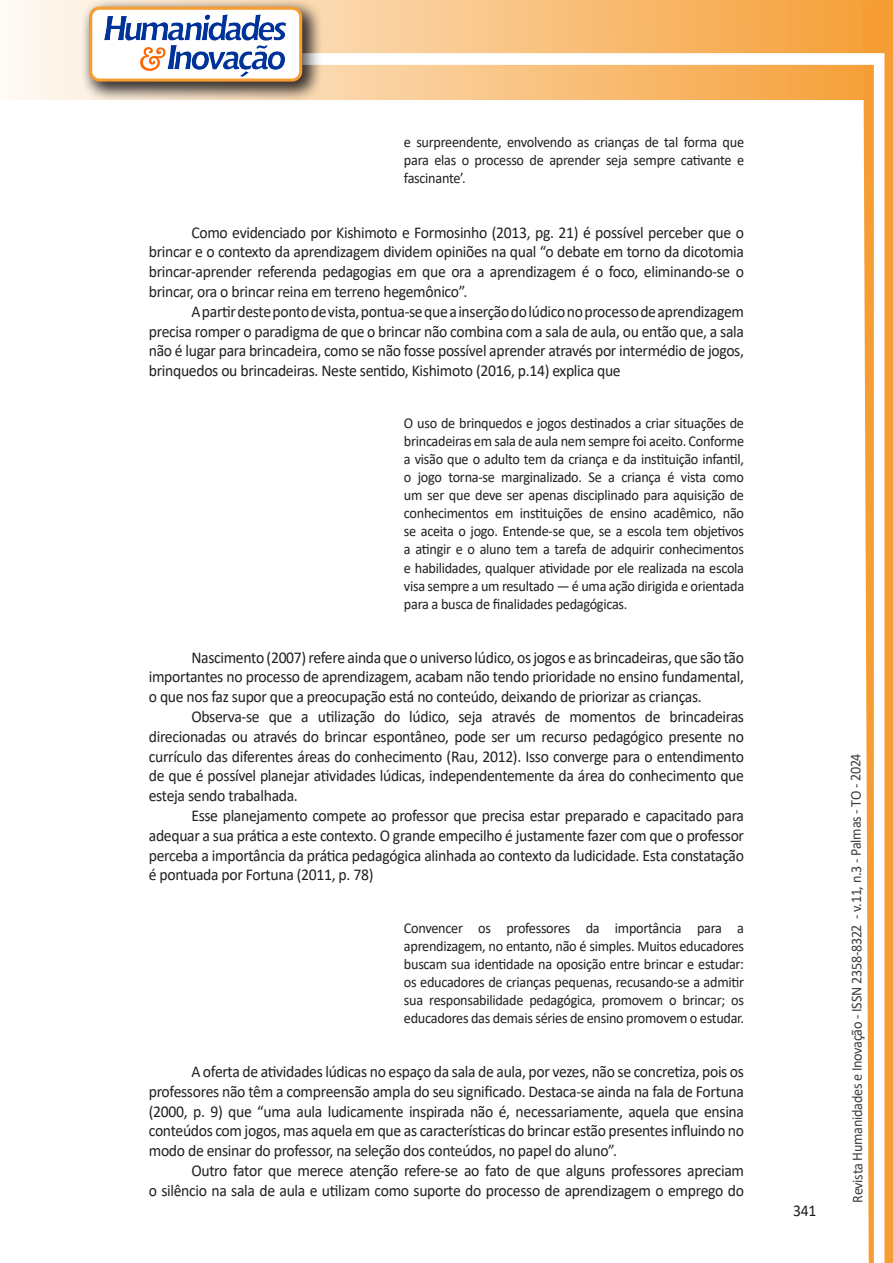
<style>
.page{position:relative;width:893px;height:1263px;background:#fff}
.page>*{position:absolute;margin:0;border:0;box-sizing:border-box;transform-origin:0 0}
.texto{font:16.5px/19.8px "Calibri";letter-spacing:-.02em;color:#231f20;text-align:justify;scale:.95 1}
.citacao{font:15px/18px "Calibri";letter-spacing:-.02em;color:#231f20;text-align:justify;scale:.95 1}
.t1{font:15px "Calibri";letter-spacing:-.025em;color:#3e3e3f;scale:.95 1}
</style>
<div class="page">
<svg style="left:5px;top:0;width:858px;height:100px;background:#f9c484"></svg>
<div style="left:302px;top:53px;width:582px;height:12px;background:#fff;border:2px solid #fff"></div>
<svg style="left:863px;top:0;width:30px;height:1263px"></svg>
<div style="left:81px;top:0;width:241px;height:102px;background:#231f20;opacity:.75"></div>
<div style="left:91px;top:8px;width:210px;height:72px;background:#fff;border-radius:9px"></div>
<img style="left:104px;top:14px;width:181px;height:62px">
<div style="left:89px;top:7px;width:213px;height:75px;border:3px solid #f69e34;border-radius:9px"></div>
<p class="citacao" style="left:404px;top:133px;width:360px">e surpreendente, envolvendo as crianças de tal forma que para elas o processo de aprender seja sempre cativante e fascinante’.</p>
<p class="texto" style="left:149px;top:222px;width:628px;text-indent:43px">Como evidenciado por Kishimoto e Formosinho (2013, pg. 21) é possível perceber que o brincar e o contexto da aprendizagem dividem opiniões na qual “o debate em torno da dicotomia brincar-aprender referenda pedagogias em que ora a aprendizagem é o foco, eliminando-se o brincar, ora o brincar reina em terreno hegemônico”.</p>
<p class="texto" style="left:149px;top:301px;width:628px;text-indent:43px">A partir deste ponto de vista, pontua-se que a inserção do lúdico no processo de aprendizagem precisa romper o paradigma de que o brincar não combina com a sala de aula, ou então que, a sala não é lugar para brincadeira, como se não fosse possível aprender através por intermédio de jogos, brinquedos ou brincadeiras. Neste sentido, Kishimoto (2016, p.14) explica que</p>
<p class="citacao" style="left:404px;top:414px;width:360px">O uso de brinquedos e jogos destinados a criar situações de brincadeiras em sala de aula nem sempre foi aceito. Conforme a visão que o adulto tem da criança e da instituição infantil, o jogo torna-se marginalizado. Se a criança é vista como um ser que deve ser apenas disciplinado para aquisição de conhecimentos em instituições de ensino acadêmico, não se aceita o jogo. Entende-se que, se a escola tem objetivos a atingir e o aluno tem a tarefa de adquirir conhecimentos e habilidades, qualquer atividade por ele realizada na escola visa sempre a um resultado — é uma ação dirigida e orientada para a busca de finalidades pedagógicas.</p>
<p class="texto" style="left:149px;top:647px;width:628px;text-indent:43px">Nascimento (2007) refere ainda que o universo lúdico, os jogos e as brincadeiras, que são tão importantes no processo de aprendizagem, acabam não tendo prioridade no ensino fundamental, o que nos faz supor que a preocupação está no conteúdo, deixando de priorizar as crianças.</p>
<p class="texto" style="left:149px;top:706px;width:628px;text-indent:43px">Observa-se que a utilização do lúdico, seja através de momentos de brincadeiras direcionadas ou através do brincar espontâneo, pode ser um recurso pedagógico presente no currículo das diferentes áreas do conhecimento (Rau, 2012). Isso converge para o entendimento de que é possível planejar atividades lúdicas, independentemente da área do conhecimento que esteja sendo trabalhada.</p>
<p class="texto" style="left:149px;top:805px;width:628px;text-indent:43px">Esse planejamento compete ao professor que precisa estar preparado e capacitado para adequar a sua prática a este contexto. O grande empecilho é justamente fazer com que o professor perceba a importância da prática pedagógica alinhada ao contexto da ludicidade. Esta constatação é pontuada por Fortuna (2011, p. 78)</p>
<p class="citacao" style="left:404px;top:918px;width:360px">Convencer os professores da importância para a aprendizagem, no entanto, não é simples. Muitos educadores buscam sua identidade na oposição entre brincar e estudar: os educadores de crianças pequenas, recusando-se a admitir sua responsabilidade pedagógica, promovem o brincar; os educadores das demais séries de ensino promovem o estudar.</p>
<p class="texto" style="left:149px;top:1061px;width:628px;text-indent:43px">A oferta de atividades lúdicas no espaço da sala de aula, por vezes, não se concretiza, pois os professores não têm a compreensão ampla do seu significado. Destaca-se ainda na fala de Fortuna (2000, p. 9) que “uma aula ludicamente inspirada não é, necessariamente, aquela que ensina conteúdos com jogos, mas aquela em que as características do brincar estão presentes influindo no modo de ensinar do professor, na seleção dos conteúdos, no papel do aluno”.</p>
<p class="texto" style="left:149px;top:1160px;width:628px;text-align:right">Outro fator que merece atenção refere-se ao fato de que alguns professores apreciam<br>o silêncio na sala de aula e utilizam como suporte do processo de aprendizagem o emprego do</p>
<p class="texto" style="left:793px;top:1200px;width:26px">341</p>
<p class="t1" style="left:846px;top:1203px;width:475px;rotate:-90deg">Revista Humanidades e Inovação - ISSN 2358-8322 - v.11, n.3 - Palmas - TO - 2024</p>
</div>
